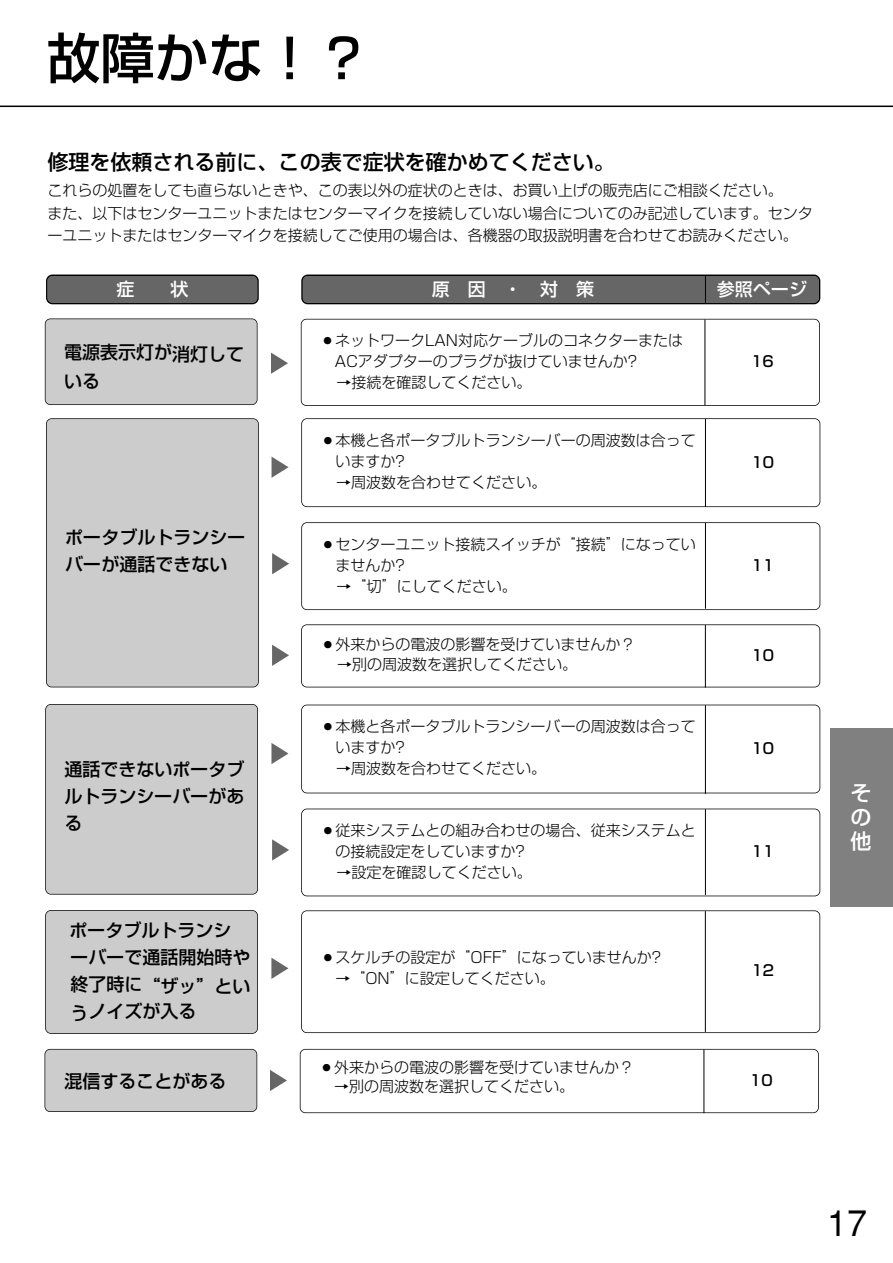
<style>
.page{position:relative;width:893px;height:1263px;background:#fff}
.page>*{position:absolute;margin:0;border:0;box-sizing:border-box;transform-origin:0 0}
.t1{font:500 54px "Shin Go";color:#000}
.t2{font:36px "Helvetica";color:#000}
.t3{font:500 21px "Shin Go";color:#000}
.t4{font:500 21px/24px "Shin Go";color:#fff;text-align:justify}
.t5{font:500 18px/27px "Shin Go";color:#000}
.t6{font:500 18px "Shin Go";color:#fff}
.t7{font:300 15px/21px "Shin Go";color:#000}
.t8{font:500 15px "Shin Go";color:#000}
</style>
<div class="page">
<hr style="left:0;top:106px;width:892px;height:1px;background:#000">
<div style="left:830px;top:728px;width:62px;height:179px;background:#808080"></div>
<svg style="left:46px;top:275px;width:213px;height:29px;background:#5f5f5f"></svg>
<div style="left:47px;top:419px;width:211px;height:268px;background:#ccc;border-radius:5px"></div>
<div style="left:46px;top:418px;width:213px;height:269px;border:2px solid #000;border-radius:6px"></div>
<div style="left:301px;top:418px;width:519px;height:89px;border:2px solid #000;border-radius:6px"></div>
<svg style="left:301px;top:275px;width:519px;height:29px;background:#5f5f5f"></svg>
<hr style="left:705px;top:419px;width:1px;height:88px;background:#000">
<div style="left:301px;top:522px;width:519px;height:88px;border:2px solid #000;border-radius:6px"></div>
<hr style="left:705px;top:523px;width:1px;height:86px;background:#000">
<svg style="left:271px;top:457px;width:17px;height:21px"></svg>
<svg style="left:272px;top:553px;width:17px;height:21px"></svg>
<div style="left:46px;top:705px;width:211px;height:189px;background:#ccc;border-radius:5px"></div>
<div style="left:45px;top:704px;width:213px;height:191px;border:2px solid #000;border-radius:6px"></div>
<div style="left:301px;top:705px;width:519px;height:88px;border:2px solid #000;border-radius:6px"></div>
<hr style="left:705px;top:705px;width:1px;height:89px;background:#000">
<div style="left:301px;top:809px;width:519px;height:87px;border:2px solid #000;border-radius:6px"></div>
<hr style="left:705px;top:809px;width:1px;height:86px;background:#000">
<svg style="left:271px;top:743px;width:17px;height:21px"></svg>
<svg style="left:272px;top:839px;width:17px;height:22px"></svg>
<div style="left:46px;top:911px;width:211px;height:122px;background:#ccc;border-radius:5px"></div>
<div style="left:45px;top:910px;width:213px;height:124px;border:2px solid #000;border-radius:6px"></div>
<div style="left:301px;top:910px;width:519px;height:123px;border:2px solid #000;border-radius:6px"></div>
<hr style="left:705px;top:911px;width:1px;height:121px;background:#000">
<svg style="left:271px;top:958px;width:17px;height:21px"></svg>
<div style="left:46px;top:319px;width:211px;height:85px;background:#ccc;border-radius:5px"></div>
<div style="left:45px;top:318px;width:212px;height:87px;border:2px solid #000;border-radius:6px"></div>
<div style="left:301px;top:319px;width:518px;height:87px;border:2px solid #000;border-radius:6px"></div>
<hr style="left:704px;top:320px;width:1px;height:85px;background:#000">
<svg style="left:271px;top:353px;width:17px;height:21px"></svg>
<div style="left:301px;top:624px;width:519px;height:63px;border:2px solid #000;border-radius:6px"></div>
<hr style="left:705px;top:625px;width:1px;height:63px;background:#000">
<svg style="left:272px;top:645px;width:17px;height:21px"></svg>
<div style="left:45px;top:1050px;width:211px;height:61px;background:#ccc;border-radius:5px"></div>
<div style="left:45px;top:1049px;width:212px;height:63px;border:2px solid #000;border-radius:6px"></div>
<div style="left:300px;top:1049px;width:518px;height:64px;border:2px solid #000;border-radius:6px"></div>
<hr style="left:703px;top:1050px;width:1px;height:63px;background:#000">
<svg style="left:270px;top:1070px;width:17px;height:21px"></svg>
<h1 class="t1" style="left:47px;top:38px;width:325px">故障かな！？</h1>
<h3 class="t3" style="left:48px;top:154px;width:569px">修理を依頼される前に、この表で症状を確かめてください。</h3>
<p class="t7" style="left:48px;top:182px;width:767px;line-height:22.5px">これらの処置をしても直らないときや、この表以外の症状のときは、お買い上げの販売店にご相談ください。<br>また、以下はセンターユニットまたはセンターマイクを接続していない場合についてのみ記述しています。センターユニットまたはセンターマイクを接続してご使用の場合は、各機器の取扱説明書を合わせてお読みください。</p>
<p class="t6" style="left:116px;top:283px;width:73px">症　　状</p>
<p class="t6" style="left:432px;top:283px;width:163px">原　因　・　対　策</p>
<p class="t6" style="left:717px;top:283px;width:91px">参照ページ</p>
<p class="t5" style="left:64px;top:340px;width:181px;line-height:28.8px">電源表示灯が消灯している</p>
<p class="t7" style="left:335px;top:332px;width:350px;text-indent:-15px">○ネットワークLAN対応ケーブルのコネクターまたは<br>ACアダプターのプラグが抜けていませんか?</p>
<p class="t7" style="left:336px;top:374px;width:196px">→接続を確認してください。</p>
<p class="t5" style="left:65px;top:526px;width:181px">ポータブルトランシーバーが通話できない</p>
<p class="t5" style="left:65px;top:758px;width:181px;text-align:justify">通話できないポータブルトランシーバーがある</p>
<p class="t5" style="left:69px;top:919px;width:183px">ポータブルトランシーバーで通話開始時や</p>
<p class="t5" style="left:70px;top:975px;width:182px;line-height:25.2px">終了時に“ザッ”というノイズが入る</p>
<p class="t7" style="left:335px;top:432px;width:362px;text-indent:-15px">○本機と各ポータブルトランシーバーの周波数は合っていますか?</p>
<p class="t7" style="left:336px;top:474px;width:211px">→周波数を合わせてください。</p>
<p class="t7" style="left:335px;top:536px;width:362px;text-indent:-15px">○センターユニット接続スイッチが“接続”になっていませんか?</p>
<p class="t7" style="left:336px;top:578px;width:181px">→“切”にしてください。</p>
<p class="t7" style="left:320px;top:636px;width:316px">○外来からの電波の影響を受けていませんか？</p>
<p class="t7" style="left:337px;top:656px;width:241px">→別の周波数を選択してください。</p>
<p class="t7" style="left:335px;top:718px;width:362px;text-indent:-15px">○本機と各ポータブルトランシーバーの周波数は合っていますか?</p>
<p class="t7" style="left:336px;top:760px;width:212px">→周波数を合わせてください。</p>
<p class="t7" style="left:335px;top:822px;width:362px;text-indent:-15px">○従来システムとの組み合わせの場合、従来システムとの接続設定をしていますか?</p>
<p class="t7" style="left:336px;top:864px;width:196px">→設定を確認してください。</p>
<p class="t7" style="left:320px;top:949px;width:342px">○スケルチの設定が“OFF”になっていませんか?</p>
<p class="t7" style="left:335px;top:970px;width:221px">→“ON”に設定してください。</p>
<p class="t8" style="left:751px;top:356px;width:24px">16</p>
<p class="t8" style="left:751px;top:456px;width:24px">10</p>
<p class="t8" style="left:751px;top:560px;width:24px">11</p>
<p class="t8" style="left:751px;top:649px;width:24px">10</p>
<p class="t8" style="left:751px;top:743px;width:24px">10</p>
<p class="t8" style="left:751px;top:846px;width:24px">11</p>
<p class="t8" style="left:751px;top:965px;width:24px">12</p>
<p class="t7" style="left:319px;top:1059px;width:316px">○外来からの電波の影響を受けていませんか？</p>
<p class="t5" style="left:64px;top:1069px;width:164px">混信することがある</p>
<p class="t7" style="left:334px;top:1078px;width:242px">→別の周波数を選択してください。</p>
<p class="t8" style="left:750px;top:1075px;width:24px">10</p>
<h3 class="t4" style="left:850px;top:783px;width:22px">その他</h3>
<h2 class="t2" style="left:827px;top:1211px;width:42px">17</h2>
</div>
